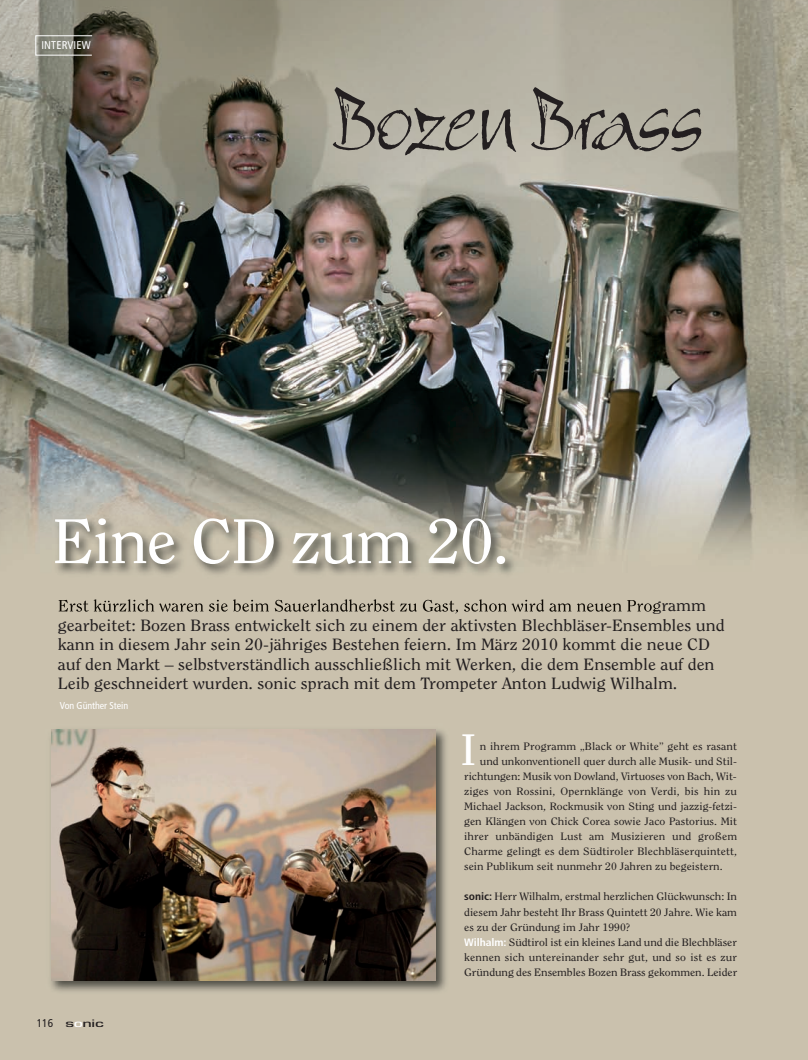
<style>
.page{position:relative;width:808px;height:1060px;background:#fff}
.page>*{position:absolute;margin:0;border:0;box-sizing:border-box;transform-origin:0 0}
.t1{font:96.25px "Bambino";letter-spacing:-.015em;color:#231f20}
.t2{font:62.5px "Clearface Std";letter-spacing:-.025em;color:#fff;scale:1.1 1}
.t3{font:43.75px "Clearface Std";color:#fff;scale:1.1 1}
.t4{font:16.25px/19.5px "Clearface Std";color:#231f20;scale:1.1 1}
.t5{font:condensed 11.25px "Frutiger LT Std";letter-spacing:.01em;color:#fff}
.t6{font:500 11.25px "Eurostile T";letter-spacing:-.02em;color:#231f20;scale:1.6 1}
.t7{font:10.62px/15px "Clearface Std";color:#231f20;scale:1.1 1}
.t8{font:condensed 10px "Frutiger LT Std";letter-spacing:-.005em;color:#fff}
.s1{font-family:"Frutiger LT Std";font-weight:400;font-stretch:condensed}
.s2{color:#fff}
.s3{font-family:"Frutiger LT Std";font-weight:700;font-stretch:condensed}
.s4{font-family:"Frutiger LT Std";font-weight:700;font-stretch:condensed;color:#fff}
</style>
<div class="page">
<img style="left:0;top:0;width:808px;height:1059px">
<div style="left:35px;top:35px;width:57px;height:20px;border:1px solid #fff"></div>
<img style="left:40px;top:504px;width:618px;height:107px">
<img style="left:59px;top:599px;width:85px;height:12px">
<img style="left:46px;top:723px;width:416px;height:273px">
<img style="left:51px;top:729px;width:384px;height:251px">
<p class="t5" style="left:41px;top:41px;width:51px">INTERVIEW</p>
<h1 class="t1" style="left:332px;top:60px;width:373px">Bozen Brass</h1>
<h2 class="t2" style="left:52px;top:516px;width:417px">Eine CD zum 20.</h2>
<p class="t4" style="left:58px;top:616px;width:608px">gearbeitet: Bozen Brass entwickelt sich zu einem der aktivsten Blechbläser-Ensembles und kann in diesem Jahr sein 20-jähriges Bestehen feiern. Im März 2010 kommt die neue CD auf den Markt – selbstverständlich ausschließlich mit Werken, die dem Ensemble auf den Leib geschneidert wurden. sonic sprach mit dem Trompeter Anton Ludwig Wilhalm.</p>
<p class="t8" style="left:60px;top:701px;width:70px">Von Günther Stein</p>
<p class="t6" style="left:37px;top:1016px;width:43px"><span class="s1">116</span> s<span class="s2">o</span>nic</p>
<h3 class="t3" style="left:461px;top:732px;width:16px">I</h3>
<p class="t7" style="left:480px;top:739px;width:235px">n ihrem Programm „Black or White” geht es rasant</p>
<p class="t7" style="left:480px;top:754px;width:235px">und unkonventionell quer durch alle Musik- und Stil-</p>
<p class="t7" style="left:464px;top:769px;width:249px">richtungen: Musik von Dowland, Virtuoses von Bach, Wit-</p>
<p class="t7" style="left:464px;top:784px;width:250px">ziges von Rossini, Opernklänge von Verdi, bis hin zu</p>
<p class="t7" style="left:464px;top:799px;width:250px">Michael Jackson, Rockmusik von Sting und jazzig-fetzi-</p>
<p class="t7" style="left:464px;top:814px;width:249px">gen Klängen von Chick Corea sowie Jaco Pastorius. Mit</p>
<p class="t7" style="left:464px;top:829px;width:250px">ihrer unbändigen Lust am Musizieren und großem</p>
<p class="t7" style="left:464px;top:844px;width:250px">Charme gelingt es dem Südtiroler Blechbläserquintett,</p>
<p class="t7" style="left:464px;top:859px;width:236px">sein Publikum seit nunmehr 20 Jahren zu begeistern.</p>
<p class="t7" style="left:464px;top:889px;width:250px"><span class="s3">sonic:</span> Herr Wilhalm, erstmal herzlichen Glückwunsch: In diesem Jahr besteht Ihr Brass Quintett 20 Jahre. Wie kam es zu der Gründung im Jahr 1990?<br><span class="s4">Wilhalm:</span> Südtirol ist ein kleines Land und die Blechbläser kennen sich untereinander sehr gut, und so ist es zur Gründung des Ensembles Bozen Brass gekommen. Leider</p>
</div>
